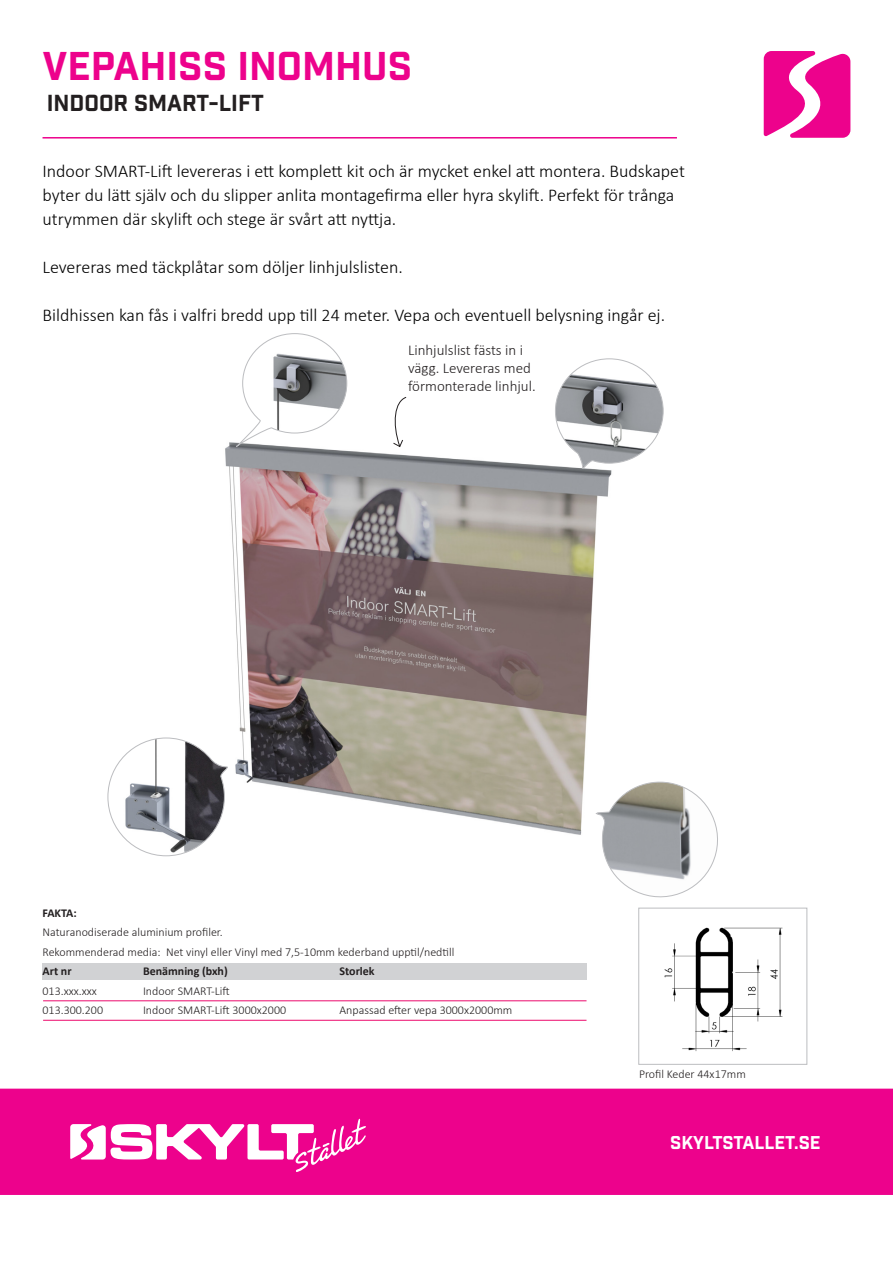
<style>
.page{position:relative;width:893px;height:1263px;background:#fff}
.page>*{position:absolute;margin:0;border:0;box-sizing:border-box;transform-origin:0 0}
.t1{font:39px "Industry Inc Base";color:#ed028c}
.t2{font:22.5px "Industry Inc Base";color:#231f20}
.t3{font:300 18px/24px "Calibri";color:#000}
.t4{font:18px "Industry Inc Base";color:#fff}
.t5{font:300 15px/18px "Calibri";color:#231f20}
.t6{font:300 12px "Calibri";color:#231f20}
.t7{font:700 12px "Calibri";color:#231f20}
</style>
<div class="page">
<div style="left:0;top:1089px;width:893px;height:106px;background:#ed028c"></div>
<svg style="left:70px;top:1118px;width:296px;height:54px"></svg>
<svg style="left:764px;top:51px;width:86px;height:87px"></svg>
<hr style="left:43px;top:137px;width:634px;height:2px;background:#ed028c">
<img style="left:225px;top:442px;width:387px;height:393px">
<svg style="left:108px;top:738px;width:122px;height:118px"></svg>
<svg style="left:588px;top:775px;width:130px;height:123px"></svg>
<svg style="left:235px;top:333px;width:112px;height:116px"></svg>
<svg style="left:555px;top:358px;width:109px;height:113px"></svg>
<img style="left:664px;top:927px;width:119px;height:125px">
<div style="left:639px;top:908px;width:168px;height:156px;border:1px solid #bcbdc0"></div>
<div style="left:43px;top:963px;width:543px;height:16px;background:#d1d2d4"></div>
<hr style="left:43px;top:1000px;width:543px;height:1px;background:#ec0a6c">
<hr style="left:43px;top:1020px;width:543px;height:1px;background:#ec0a6c">
<svg style="left:392px;top:397px;width:15px;height:50px"></svg>
<p class="t1" style="left:43px;top:43px;width:371px">VEPAHISS INOMHUS</p>
<p class="t2" style="left:47px;top:90px;width:219px">INDOOR SMART-LIFT</p>
<p class="t3" style="left:43px;top:159px;width:644px">Indoor SMART-Lift levereras i ett komplett kit och är mycket enkel att montera. Budskapet byter du lätt själv och du slipper anlita montagefirma eller hyra skylift. Perfekt för trånga utrymmen där skylift och stege är svårt att nyttja.</p>
<p class="t3" style="left:43px;top:255px;width:362px">Levereras med täckplåtar som döljer linhjulslisten.</p>
<p class="t3" style="left:43px;top:303px;width:624px">Bildhissen kan fås i valfri bredd upp till 24 meter. Vepa och eventuell belysning ingår ej.</p>
<p class="t5" style="left:408px;top:340px;width:129px">Linhjulslist fästs in i vägg. Levereras med förmonterade linhjul.</p>
<p class="t7" style="left:43px;top:905px;width:36px">FAKTA:</p>
<p class="t6" style="left:43px;top:925px;width:182px">Naturanodiserade aluminium profiler.</p>
<p class="t6" style="left:43px;top:944px;width:413px">Rekommenderad media: Net vinyl eller Vinyl med 7,5-10mm kederband upptil/nedtill</p>
<p class="t7" style="left:43px;top:964px;width:31px">Art nr</p>
<p class="t7" style="left:143px;top:964px;width:86px">Benämning (bxh)</p>
<p class="t7" style="left:340px;top:964px;width:37px">Storlek</p>
<p class="t6" style="left:43px;top:983px;width:56px">013.xxx.xxx</p>
<p class="t6" style="left:143px;top:983px;width:88px">Indoor SMART-Lift</p>
<p class="t6" style="left:43px;top:1003px;width:62px">013.300.200</p>
<p class="t6" style="left:143px;top:1003px;width:145px">Indoor SMART-Lift 3000x2000</p>
<p class="t6" style="left:340px;top:1003px;width:174px">Anpassad efter vepa 3000x2000mm</p>
<p class="t6" style="left:639px;top:1067px;width:108px">Profil Keder 44x17mm</p>
<p class="t4" style="left:670px;top:1131px;width:152px">SKYLTSTALLET.SE</p>
</div>
